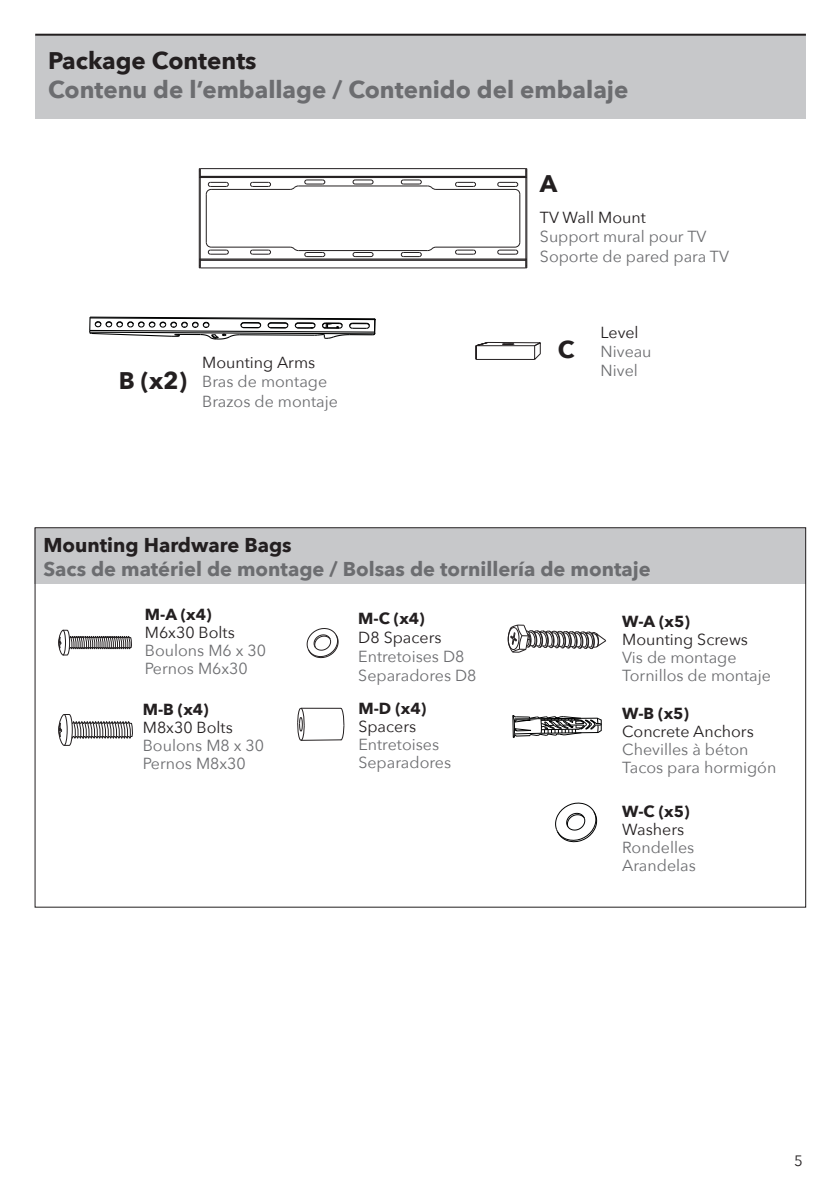
<style>
.page{position:relative;width:840px;height:1191px;background:#fff}
.page>*{position:absolute;margin:0;border:0;box-sizing:border-box;transform-origin:0 0}
.t1{font:700 24px "Avenir Next";color:#6c6d70}
.t2{font:700 24px "Avenir Next";color:#231f20}
.t3{font:700 20px "Avenir Next";color:#6c6d70}
.t4{font:700 20px "Avenir Next";color:#231f20}
.t5{font:16px/18px "Avenir Next";color:#6c6d70}
.t6{font:16px "Avenir Next";color:#231f20}
.t7{font:700 16px "Avenir Next";color:#231f20}
.t8{font:15px "Avenir Next";color:#231f20}
</style>
<div class="page">
<svg style="left:58px;top:629px;width:74px;height:26px"></svg>
<svg style="left:58px;top:714px;width:75px;height:32px"></svg>
<div style="left:34px;top:528px;width:771px;height:56px;background:#c7c8ca"></div>
<svg style="left:507px;top:624px;width:99px;height:29px"></svg>
<svg style="left:555px;top:802px;width:42px;height:40px"></svg>
<svg style="left:306px;top:628px;width:32px;height:30px"></svg>
<div style="left:35px;top:35px;width:770px;height:84px;background:#c7c8ca"></div>
<hr style="left:35px;top:34px;width:770px;height:2px;background:#231f20">
<svg style="left:475px;top:341px;width:66px;height:19px"></svg>
<hr style="left:199px;top:169px;width:1px;height:99px;background:#231f20">
<hr style="left:200px;top:169px;width:1px;height:99px;background:#231f20">
<hr style="left:206px;top:194px;width:1px;height:48px;background:#231f20">
<hr style="left:200px;top:267px;width:325px;height:1px;background:#231f20">
<hr style="left:200px;top:260px;width:325px;height:1px;background:#231f20">
<hr style="left:200px;top:259px;width:325px;height:1px;background:#231f20">
<hr style="left:199px;top:258px;width:327px;height:1px;background:#231f20">
<hr style="left:298px;top:250px;width:129px;height:1px;background:#231f20">
<hr style="left:435px;top:247px;width:79px;height:1px;background:#231f20">
<hr style="left:211px;top:247px;width:79px;height:1px;background:#231f20">
<hr style="left:211px;top:189px;width:79px;height:1px;background:#231f20">
<hr style="left:435px;top:189px;width:79px;height:1px;background:#231f20">
<hr style="left:298px;top:185px;width:129px;height:1px;background:#231f20">
<hr style="left:199px;top:177px;width:327px;height:1px;background:#231f20">
<hr style="left:200px;top:176px;width:325px;height:1px;background:#231f20">
<hr style="left:200px;top:168px;width:325px;height:1px;background:#231f20">
<hr style="left:519px;top:194px;width:1px;height:48px;background:#231f20">
<hr style="left:525px;top:169px;width:1px;height:99px;background:#231f20">
<hr style="left:526px;top:169px;width:1px;height:99px;background:#231f20">
<svg style="left:289px;top:246px;width:36px;height:11px"></svg>
<svg style="left:250px;top:249px;width:21px;height:6px"></svg>
<svg style="left:199px;top:241px;width:30px;height:27px"></svg>
<svg style="left:289px;top:179px;width:36px;height:11px"></svg>
<svg style="left:250px;top:181px;width:21px;height:6px"></svg>
<svg style="left:199px;top:168px;width:30px;height:27px"></svg>
<svg style="left:352px;top:252px;width:21px;height:5px"></svg>
<svg style="left:400px;top:246px;width:36px;height:11px"></svg>
<svg style="left:496px;top:241px;width:31px;height:27px"></svg>
<svg style="left:455px;top:249px;width:21px;height:6px"></svg>
<svg style="left:352px;top:179px;width:21px;height:6px"></svg>
<svg style="left:400px;top:179px;width:36px;height:11px"></svg>
<svg style="left:496px;top:168px;width:31px;height:27px"></svg>
<svg style="left:455px;top:181px;width:21px;height:6px"></svg>
<svg style="left:89px;top:316px;width:287px;height:24px"></svg>
<svg style="left:512px;top:715px;width:89px;height:23px"></svg>
<hr style="left:301px;top:739px;width:40px;height:2px;background:#231f20">
<hr style="left:300px;top:708px;width:41px;height:1px;background:#231f20">
<svg style="left:339px;top:707px;width:6px;height:34px"></svg>
<svg style="left:297px;top:707px;width:8px;height:34px"></svg>
<h1 class="t2" style="left:48px;top:40px;width:210px">Package Contents</h1>
<h1 class="t1" style="left:48px;top:68px;width:581px">Contenu de l’emballage / Contenido del embalaje</h1>
<h1 class="t2" style="left:539px;top:162px;width:19px">A</h1>
<h1 class="t2" style="left:119px;top:360px;width:70px">B (x2)</h1>
<p class="t6" style="left:202px;top:349px;width:114px">Mounting Arms</p>
<p class="t5" style="left:202px;top:371px;width:137px;line-height:19.2px">Bras de montage<br>Brazos de montaje</p>
<p class="t6" style="left:539px;top:204px;width:107px">TV Wall Mount</p>
<p class="t5" style="left:539px;top:226px;width:190px;line-height:19.2px">Support mural pour TV<br>Soporte de pared para TV</p>
<h1 class="t2" style="left:557px;top:328px;width:18px">C</h1>
<p class="t6" style="left:600px;top:319px;width:40px">Level</p>
<p class="t5" style="left:600px;top:341px;width:52px;line-height:19.2px">Niveau<br>Nivel</p>
<p class="t4" style="left:43px;top:528px;width:249px">Mounting Hardware Bags</p>
<p class="t3" style="left:43px;top:552px;width:608px">Sacs de matériel de montage / Bolsas de tornillería de montaje</p>
<p class="t7" style="left:145px;top:600px;width:68px">M-A (x4)</p>
<p class="t6" style="left:145px;top:618px;width:91px">M6x30 Bolts</p>
<p class="t5" style="left:145px;top:640px;width:123px">Boulons M6 x 30<br>Pernos M6x30</p>
<p class="t7" style="left:143px;top:696px;width:67px">M-B (x4)</p>
<p class="t6" style="left:143px;top:714px;width:91px">M8x30 Bolts</p>
<p class="t5" style="left:143px;top:736px;width:123px">Boulons M8 x 30<br>Pernos M8x30</p>
<p class="t7" style="left:358px;top:604px;width:68px">M-C (x4)</p>
<p class="t6" style="left:358px;top:624px;width:85px">D8 Spacers</p>
<p class="t5" style="left:358px;top:646px;width:120px;line-height:19.2px">Entretoises D8<br>Separadores D8</p>
<p class="t7" style="left:358px;top:694px;width:69px">M-D (x4)</p>
<p class="t6" style="left:358px;top:712px;width:59px">Spacers</p>
<p class="t5" style="left:358px;top:734px;width:94px">Entretoises<br>Separadores</p>
<p class="t7" style="left:622px;top:607px;width:69px">W-A (x5)</p>
<p class="t6" style="left:622px;top:626px;width:127px">Mounting Screws</p>
<p class="t5" style="left:622px;top:647px;width:150px">Vis de montage<br>Tornillos de montaje</p>
<p class="t7" style="left:622px;top:699px;width:68px">W-B (x5)</p>
<p class="t6" style="left:622px;top:718px;width:133px">Concrete Anchors</p>
<p class="t5" style="left:622px;top:739px;width:155px">Chevilles à béton<br>Tacos para hormigón</p>
<p class="t7" style="left:622px;top:797px;width:69px">W-C (x5)</p>
<p class="t6" style="left:622px;top:816px;width:63px">Washers</p>
<p class="t5" style="left:622px;top:837px;width:75px">Rondelles<br>Arandelas</p>
<p class="t8" style="left:793px;top:1148px;width:10px">5</p>
</div>
